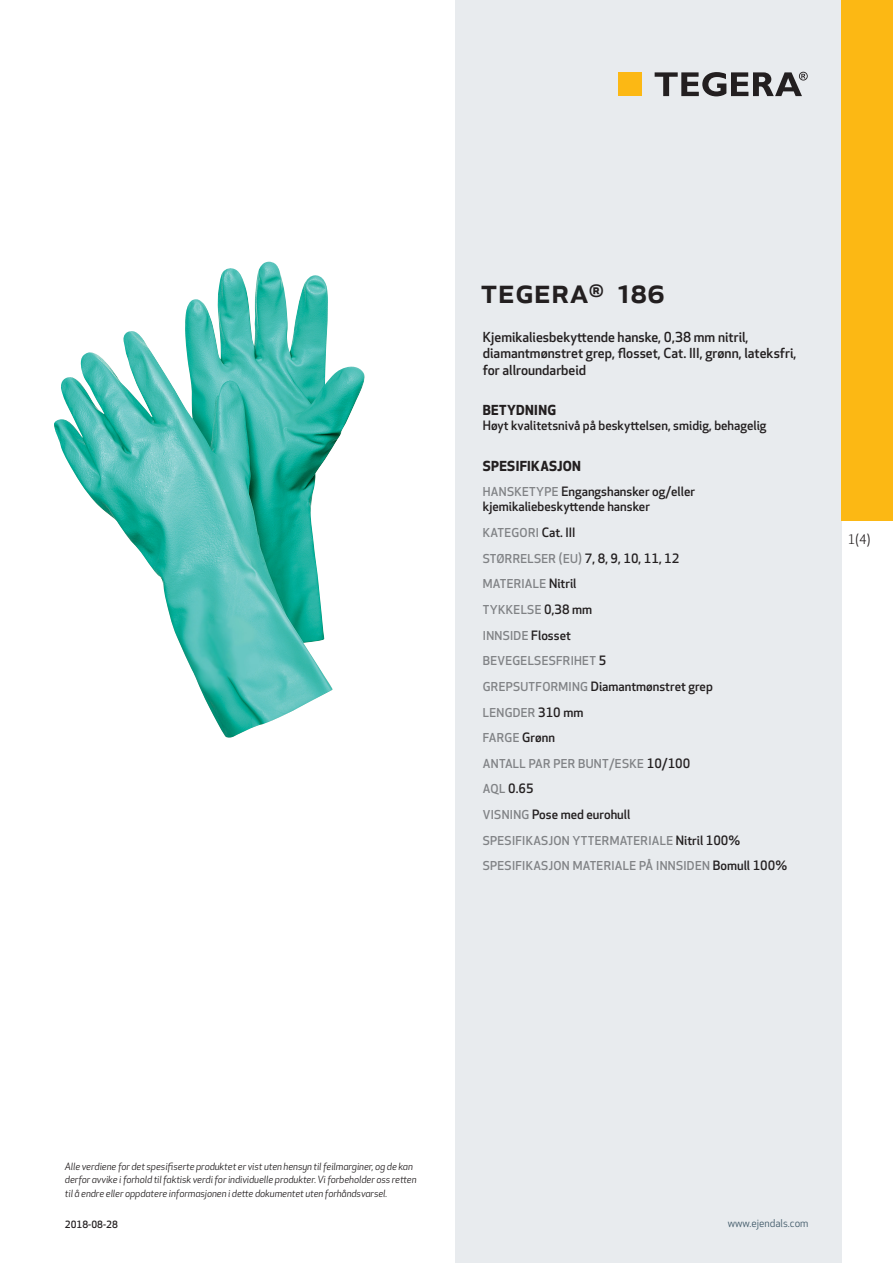
<style>
.page{position:relative;width:893px;height:1263px;background:#fff}
.page>*{position:absolute;margin:0;border:0;box-sizing:border-box;transform-origin:0 0}
.prodname{font:500 34.5px "Apex New";color:#231f20}
.Funktion_body{font:500 13.5px/16.5px "Apex New";color:#231f20}
.Funktion_body-2{font:700 13.5px "Apex New";letter-spacing:.025em;color:#231f20}
.t1{font:12.75px "Apex New";color:#231f20}
.Funktion_body-3{font:500 12.6px/15px "Apex New";color:#231f20}
.Funktion_body-4{font:500 12px "Apex New";letter-spacing:.025em;color:#808285}
.t2{font:10.5px "Apex New";color:#405968}
.t3{font:italic 9.75px/13.5px "Apex New";letter-spacing:-.01em;color:#231f20}
.Sidfot_datum{font:500 9.75px "Apex New";color:#231f20}
.s1{font-size:12px;color:#808285}
.s2{font-size:12.6px;color:#231f20}
</style>
<div class="page">
<div style="left:455px;top:0;width:387px;height:1263px;background:#e8ebee"></div>
<div style="left:842px;top:0;width:51px;height:520px;background:#fcb814"></div>
<img style="left:54px;top:264px;width:311px;height:474px">
<div style="left:618px;top:72px;width:24px;height:24px;background:#fcb814"></div>
<svg style="left:655px;top:72px;width:153px;height:24px"></svg>
<p class="prodname" style="left:480px;top:267px;width:186px">TEGERA<sup>®</sup> 186</p>
<p class="Funktion_body" style="left:483px;top:328px;width:315px">Kjemikaliesbekyttende hanske, 0,38 mm nitril, diamantmønstret grep, flosset, Cat. III, grønn, lateksfri, for allroundarbeid</p>
<p class="Funktion_body-2" style="left:483px;top:400px;width:75px">BETYDNING</p>
<p class="Funktion_body-3" style="left:483px;top:418px;width:285px">Høyt kvalitetsnivå på beskyttelsen, smidig, behagelig</p>
<p class="Funktion_body-2" style="left:483px;top:456px;width:100px">SPESIFIKASJON</p>
<p class="Funktion_body-3" style="left:483px;top:484px;width:214px"><span class="s1">HANSKETYPE</span> Engangshansker og/eller kjemikaliebeskyttende hansker</p>
<p class="Funktion_body-4" style="left:483px;top:525px;width:94px">KATEGORI <span class="s2">Cat. III</span></p>
<p class="Funktion_body-4" style="left:483px;top:550px;width:198px">STØRRELSER (EU) <span class="s2">7, 8, 9, 10, 11, 12</span></p>
<p class="Funktion_body-4" style="left:483px;top:576px;width:95px">MATERIALE <span class="s2">Nitril</span></p>
<p class="Funktion_body-4" style="left:483px;top:602px;width:111px">TYKKELSE <span class="s2">0,38 mm</span></p>
<p class="Funktion_body-4" style="left:483px;top:627px;width:90px">INNSIDE <span class="s2">Flosset</span></p>
<p class="Funktion_body-4" style="left:483px;top:653px;width:125px">BEVEGELSESFRIHET <span class="s2">5</span></p>
<p class="Funktion_body-3" style="left:483px;top:679px;width:231px"><span class="s1">GREPSUTFORMING</span> Diamantmønstret grep</p>
<p class="Funktion_body-4" style="left:483px;top:704px;width:102px">LENGDER <span class="s2">310 mm</span></p>
<p class="Funktion_body-4" style="left:483px;top:730px;width:74px">FARGE <span class="s2">Grønn</span></p>
<p class="Funktion_body-4" style="left:483px;top:755px;width:209px">ANTALL PAR PER BUNT/ESKE <span class="s2">10/100</span></p>
<p class="Funktion_body-3" style="left:483px;top:781px;width:52px"><span class="s1">AQL</span> 0.65</p>
<p class="Funktion_body-3" style="left:483px;top:807px;width:149px"><span class="s1">VISNING</span> Pose med eurohull</p>
<p class="Funktion_body-4" style="left:483px;top:832px;width:259px">SPESIFIKASJON YTTERMATERIALE <span class="s2">Nitril 100%</span></p>
<p class="Funktion_body-4" style="left:483px;top:858px;width:306px">SPESIFIKASJON MATERIALE PÅ INNSIDEN <span class="s2">Bomull 100%</span></p>
<p class="t1" style="left:848px;top:531px;width:24px">1(4)</p>
<p class="t3" style="left:65px;top:1159px;width:353px">Alle verdiene for det spesifiserte produktet er vist uten hensyn til feilmarginer, og de kan derfor avvike i forhold til faktisk verdi for individuelle produkter. Vi forbeholder oss retten til å endre eller oppdatere informasjonen i dette dokumentet uten forhåndsvarsel.</p>
<p class="Sidfot_datum" style="left:65px;top:1218px;width:54px">2018-08-28</p>
<p class="t2" style="left:728px;top:1217px;width:82px">www.ejendals.com</p>
</div>
